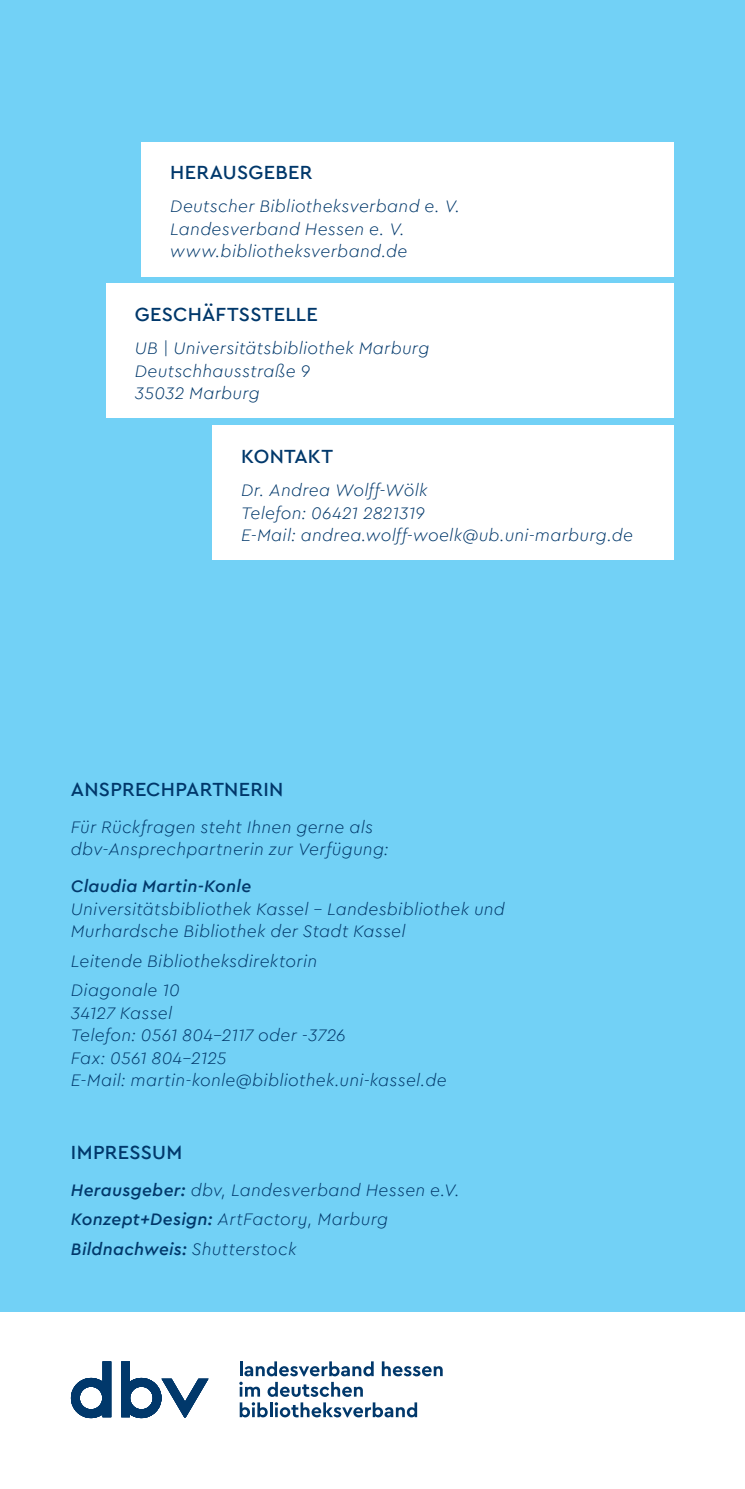
<style>
.page{position:relative;width:745px;height:1489px;background:#fff}
.page>*{position:absolute;margin:0;border:0;box-sizing:border-box;transform-origin:0 0}
.t1{font:500 20px "Cera Pro";letter-spacing:.01em;color:#01386b}
.t2{font:italic 300 17.5px/22.5px "Cera Pro";letter-spacing:.015em;color:#01386b}
.t3{font:italic 500 17.5px "Cera Pro";letter-spacing:.015em;color:#01386b}
.s1{font-weight:500}
</style>
<div class="page">
<div style="left:0;top:0;width:744px;height:1311px;background:#72d1f6"></div>
<svg style="left:121px;top:1361px;width:87px;height:56px"></svg>
<svg style="left:71px;top:1361px;width:40px;height:56px"></svg>
<svg style="left:239px;top:1361px;width:203px;height:56px"></svg>
<div style="left:213px;top:425px;width:460px;height:135px;background:#fff"></div>
<div style="left:106px;top:283px;width:567px;height:135px;background:#fff"></div>
<div style="left:142px;top:142px;width:531px;height:134px;background:#fff"></div>
<p class="t1" style="left:170px;top:159px;width:143px">HERAUSGEBER</p>
<p class="t2" style="left:170px;top:194px;width:291px">Deutscher Bibliotheksverband e. V.<br>Landesverband Hessen e. V. www.bibliotheksverband.de</p>
<p class="t1" style="left:135px;top:301px;width:184px">GESCHÄFTSSTELLE</p>
<p class="t2" style="left:135px;top:336px;width:296px">UB | Universitätsbibliothek Marburg<br>Deutschhausstraße 9<br>35032 Marburg</p>
<p class="t1" style="left:241px;top:443px;width:93px">KONTAKT</p>
<p class="t2" style="left:241px;top:478px;width:393px">Dr. Andrea Wolff-Wölk<br>Telefon: 06421 2821319<br>E-Mail: andrea.wolff-woelk@ub.uni-marburg.de</p>
<p class="t1" style="left:71px;top:776px;width:214px">ANSPRECHPARTNERIN</p>
<p class="t2" style="left:71px;top:815px;width:319px">Für Rückfragen steht Ihnen gerne als dbv-Ansprechpartnerin zur Verfügung:</p>
<p class="t3" style="left:71px;top:874px;width:182px">Claudia Martin-Konle</p>
<p class="t2" style="left:71px;top:896px;width:435px">Universitätsbibliothek Kassel - Landesbibliothek und<br>Murhardsche Bibliothek der Stadt Kassel</p>
<p class="t2" style="left:71px;top:945px;width:248px;line-height:29.5px">Leitende Bibliotheksdirektorin<br>Diagonale 10</p>
<p class="t2" style="left:71px;top:1000px;width:377px">34127 Kassel<br>Telefon: 0561 804-2117 oder -3726<br>Fax: 0561 804-2125<br>E-Mail: martin-konle@bibliothek.uni-kassel.de</p>
<p class="t1" style="left:71px;top:1138px;width:113px">IMPRESSUM</p>
<p class="t2" style="left:71px;top:1174px;width:390px;line-height:29.5px"><span class="s1">Herausgeber:</span> dbv, Landesverband Hessen e.V.<br><span class="s1">Konzept+Design:</span> ArtFactory, Marburg<br><span class="s1">Bildnachweis:</span> Shutterstock</p>
</div>
